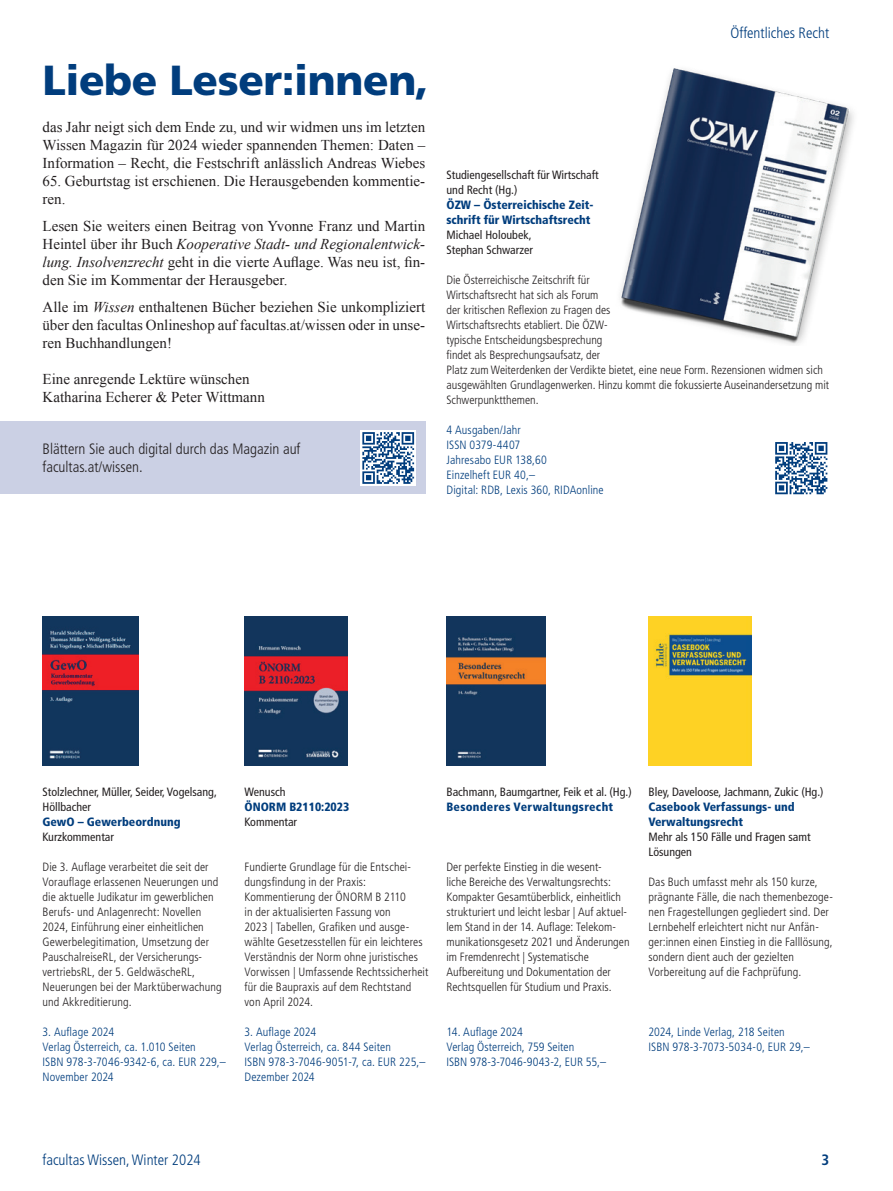
<style>
.page{position:relative;width:893px;height:1191px;background:#fff}
.page>*{position:absolute;margin:0;border:0;box-sizing:border-box;transform-origin:0 0}
.redak_h1_kleiner{font:900 42px "Frutiger LT Pro";letter-spacing:-.01em;color:#013d7d}
.buch_txt_8_10pt{font:15px/18px "Times New Roman";color:#231f20;text-align:justify}
.redak_bold_9_12{font:300 condensed 15px/18px "Frutiger LT Std";color:#231f20}
.redak_bold_10_15{font:300 condensed 15px "Frutiger LT Std";color:#013d7d}
.t1{font:700 condensed 15px "Frutiger LT Std";color:#013d7d}
.buch_txt_8_10pt-2{font:300 condensed 12px/15px "Frutiger LT Std";letter-spacing:.005em;color:#231f20}
.buch_txt_8_10pt-3{font:300 condensed 12px "Frutiger LT Std";letter-spacing:.01em;color:#013d7d}
.buch_h2_8pt_bold{font:condensed 12px/15px "Frutiger LT Std";color:#231f20}
.buch_h2_8pt_bold-2{font:900 condensed 12px/15px "Frutiger LT Std";color:#013d7d}
.buch_txt_8_10pt-4{font:900 condensed 12px/15px "Frutiger LT Std";color:#013d7d}
.buch_h2_8pt_bold-3{font:900 condensed 12px "Frutiger LT Std";letter-spacing:.025em;color:#013d7d}
.s1{font-style:italic}
</style>
<div class="page">
<div style="left:0;top:422px;width:425px;height:72px;background:#cbd0e4"></div>
<img style="left:43px;top:617px;width:95px;height:149px">
<img style="left:244px;top:617px;width:104px;height:148px">
<img style="left:446px;top:617px;width:99px;height:148px">
<img style="left:648px;top:617px;width:104px;height:148px">
<img style="left:620px;top:68px;width:234px;height:277px">
<svg style="left:361px;top:430px;width:55px;height:55px"></svg>
<svg style="left:362px;top:432px;width:52px;height:52px"></svg>
<svg style="left:775px;top:442px;width:53px;height:53px"></svg>
<svg style="left:775px;top:442px;width:52px;height:52px"></svg>
<p class="redak_h1_kleiner" style="left:43px;top:55px;width:388px">Liebe Leser:innen,</p>
<p class="buch_txt_8_10pt" style="left:43px;top:117px;width:384px">das Jahr neigt sich dem Ende zu, und wir widmen uns im letzten Wissen Magazin für 2024 wieder spannenden Themen: Daten – Information – Recht, die Festschrift anlässlich Andreas Wiebes</p>
<p class="buch_txt_8_10pt" style="left:43px;top:171px;width:384px">65. Geburtstag ist erschienen. Die Herausgebenden kommentie&shy;ren.</p>
<p class="buch_txt_8_10pt" style="left:43px;top:216px;width:384px">Lesen Sie weiters einen Beitrag von Yvonne Franz und Martin Heintel über ihr Buch <span class="s1">Kooperative Stadt- und Regionalentwick&shy;lung. Insolvenzrecht</span> geht in die vierte Auflage. Was neu ist, fin&shy;den Sie im Kommentar der Herausgeber.</p>
<p class="buch_txt_8_10pt" style="left:43px;top:297px;width:384px">Alle im <span class="s1">Wissen</span> enthaltenen Bücher beziehen Sie unkompliziert über den facultas Onlineshop auf facultas.at/wissen oder in unse&shy;ren Buchhandlungen!</p>
<p class="buch_txt_8_10pt" style="left:43px;top:369px;width:209px">Eine anregende Lektüre wünschen</p>
<p class="buch_txt_8_10pt" style="left:43px;top:387px;width:224px">Katharina Echerer &amp; Peter Wittmann</p>
<p class="redak_bold_9_12" style="left:43px;top:439px;width:259px">Blättern Sie auch digital durch das Magazin auf facultas.at/wissen.</p>
<p class="redak_bold_10_15" style="left:731px;top:24px;width:100px">Öffentliches Recht</p>
<p class="buch_h2_8pt_bold" style="left:446px;top:168px;width:154px">Studiengesellschaft für Wirtschaft und Recht (Hg.)</p>
<p class="buch_txt_8_10pt-4" style="left:446px;top:197px;width:148px">ÖZW – Österreichische Zeit&shy;schrift für Wirtschaftsrecht</p>
<p class="buch_h2_8pt_bold" style="left:446px;top:228px;width:88px">Michael Holoubek,<br>Stephan Schwarzer</p>
<p class="buch_txt_8_10pt-2" style="left:446px;top:273px;width:384px">Die Österreichische Zeitschrift für<br>Wirtschaftsrecht hat sich als Forum<br>der kritischen Reflexion zu Fragen des<br>Wirtschaftsrechts etabliert. Die ÖZW-<br>typische Entscheidungsbesprechung<br>findet als Besprechungsaufsatz, der<br>Platz zum Weiterdenken der Verdikte bietet, eine neue Form. Rezensionen widmen sich ausgewählten Grundlagenwerken. Hinzu kommt die fokussierte Auseinandersetzung mit Schwerpunktthemen.</p>
<p class="buch_txt_8_10pt-3" style="left:446px;top:423px;width:76px">4 Ausgaben/Jahr</p>
<p class="buch_txt_8_10pt-3" style="left:446px;top:438px;width:75px">ISSN 0379-4407</p>
<p class="buch_txt_8_10pt-3" style="left:446px;top:453px;width:102px">Jahresabo EUR 138,60</p>
<p class="buch_txt_8_10pt-3" style="left:446px;top:468px;width:90px">Einzelheft EUR 40,–</p>
<p class="buch_txt_8_10pt-3" style="left:446px;top:483px;width:159px">Digital: RDB, Lexis 360, RIDAonline</p>
<p class="buch_h2_8pt_bold" style="left:43px;top:784px;width:176px">Stolzlechner, Müller, Seider, Vogelsang,<br>Höllbacher</p>
<p class="buch_h2_8pt_bold-2" style="left:43px;top:814px;width:140px">GewO – Gewerbeordnung</p>
<p class="buch_h2_8pt_bold" style="left:43px;top:829px;width:73px">Kurzkommentar</p>
<p class="buch_txt_8_10pt-2" style="left:43px;top:859px;width:181px">Die 3. Auflage verarbeitet die seit der Vorauflage erlassenen Neuerungen und die aktuelle Judikatur im gewerblichen Berufs- und Anlagenrecht: Novellen 2024, Einführung einer einheitlichen Gewerbelegitimation, Umsetzung der PauschalreiseRL, der Versicherungs&shy;vertriebsRL, der 5. GeldwäscheRL, Neuerungen bei der Marktüberwachung und Akkreditierung.</p>
<p class="buch_txt_8_10pt-3" style="left:43px;top:1025px;width:73px">3. Auflage 2024</p>
<p class="buch_txt_8_10pt-3" style="left:43px;top:1040px;width:155px">Verlag Österreich, ca. 1.010 Seiten</p>
<p class="buch_txt_8_10pt-3" style="left:43px;top:1055px;width:185px">ISBN 978-3-7046-9342-6, ca. EUR 229,–</p>
<p class="buch_txt_8_10pt-3" style="left:43px;top:1070px;width:73px">November 2024</p>
<p class="buch_h2_8pt_bold" style="left:244px;top:784px;width:43px">Wenusch</p>
<p class="buch_h2_8pt_bold-2" style="left:244px;top:799px;width:106px">ÖNORM B2110:2023</p>
<p class="buch_h2_8pt_bold" style="left:244px;top:814px;width:54px">Kommentar</p>
<p class="buch_txt_8_10pt-2" style="left:244px;top:859px;width:186px">Fundierte Grundlage für die Entschei&shy;dungsfindung in der Praxis:<br>Kommentierung der ÖNORM B 2110<br>in der aktualisierten Fassung von<br>2023 | Tabellen, Grafiken und ausge&shy;wählte Gesetzesstellen für ein leichteres Verständnis der Norm ohne juristisches Vorwissen | Umfassende Rechtssicherheit für die Baupraxis auf dem Rechtstand von April 2024.</p>
<p class="buch_txt_8_10pt-3" style="left:244px;top:1025px;width:73px">3. Auflage 2024</p>
<p class="buch_txt_8_10pt-3" style="left:244px;top:1040px;width:148px">Verlag Österreich, ca. 844 Seiten</p>
<p class="buch_txt_8_10pt-3" style="left:244px;top:1055px;width:183px">ISBN 978-3-7046-9051-7, ca. EUR 225,–</p>
<p class="buch_txt_8_10pt-3" style="left:244px;top:1070px;width:72px">Dezember 2024</p>
<p class="buch_h2_8pt_bold" style="left:446px;top:784px;width:187px">Bachmann, Baumgartner, Feik et al. (Hg.)</p>
<p class="buch_h2_8pt_bold-3" style="left:446px;top:799px;width:168px">Besonderes Verwaltungsrecht</p>
<p class="buch_txt_8_10pt-2" style="left:446px;top:859px;width:185px">Der perfekte Einstieg in die wesent-<br>liche Bereiche des Verwaltungsrechts:<br>Kompakter Gesamtüberblick, einheitlich strukturiert und leicht lesbar | Auf aktuel&shy;lem Stand in der 14. Auflage: Telekom&shy;munikationsgesetz 2021 und Änderungen im Fremdenrecht | Systematische Aufbereitung und Dokumentation der Rechtsquellen für Studium und Praxis.</p>
<p class="buch_txt_8_10pt-3" style="left:446px;top:1025px;width:78px">14. Auflage 2024</p>
<p class="buch_txt_8_10pt-3" style="left:446px;top:1040px;width:129px">Verlag Österreich, 759 Seiten</p>
<p class="buch_txt_8_10pt-3" style="left:446px;top:1055px;width:161px">ISBN 978-3-7046-9043-2, EUR 55,–</p>
<p class="buch_h2_8pt_bold" style="left:648px;top:784px;width:177px">Bley, Daveloose, Jachmann, Zukic (Hg.)</p>
<p class="buch_h2_8pt_bold-2" style="left:648px;top:799px;width:148px">Casebook Verfassungs- und<br>Verwaltungsrecht</p>
<p class="buch_h2_8pt_bold" style="left:648px;top:829px;width:164px">Mehr als 150 Fälle und Fragen samt<br>Lösungen</p>
<p class="buch_txt_8_10pt-2" style="left:648px;top:874px;width:186px">Das Buch umfasst mehr als 150 kurze, prägnante Fälle, die nach themenbezoge&shy;nen Fragestellungen gegliedert sind. Der Lernbehelf erleichtert nicht nur Anfän&shy;ger:innen einen Einstieg in die Falllösung, sondern dient auch der gezielten Vorbereitung auf die Fachprüfung.</p>
<p class="buch_txt_8_10pt-3" style="left:648px;top:1025px;width:138px">2024, Linde Verlag, 218 Seiten</p>
<p class="buch_txt_8_10pt-3" style="left:648px;top:1040px;width:163px">ISBN 978-3-7073-5034-0, EUR 29,–</p>
<p class="redak_bold_10_15" style="left:43px;top:1151px;width:160px">facultas Wissen, Winter 2024</p>
<p class="t1" style="left:821px;top:1150px;width:9px">3</p>
</div>
